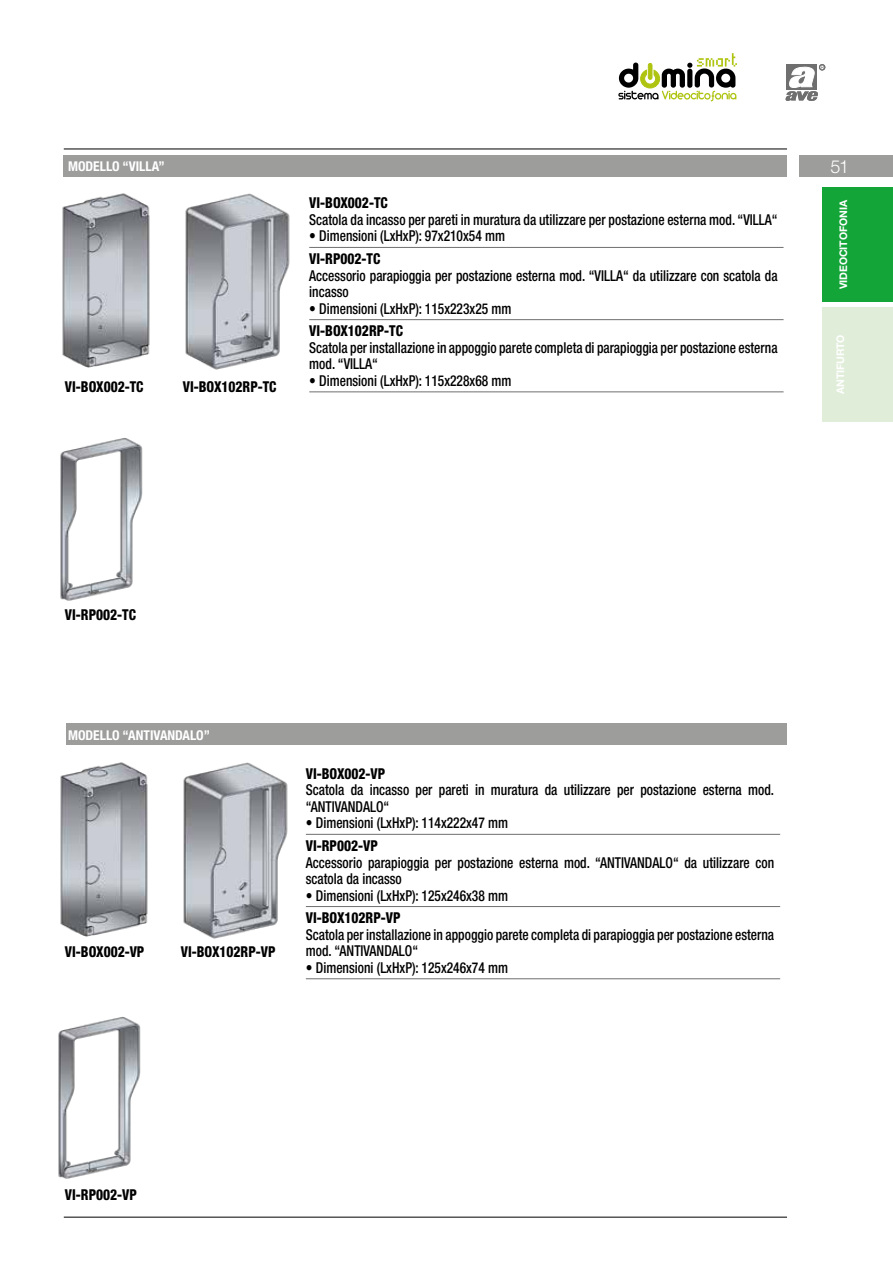
<style>
.page{position:relative;width:893px;height:1263px;background:#fff}
.page>*{position:absolute;margin:0;border:0;box-sizing:border-box;transform-origin:0 0}
.t1{font:300 18px "Helvetica Neue LT Std";color:#fff}
.t2{font:500 condensed 15px/16.5px "Helvetica Neue LT Std";color:#000;scale:.9 1}
.t3{font:800 condensed 15px "Helvetica Neue LT Std";color:#000;scale:.9 1}
.t4{font:700 condensed 13.5px "Helvetica Neue LT Std";color:#fff}
.t5{font:700 10.5px "Helvetica Neue LT Std";letter-spacing:-.01em;color:#fff}
</style>
<div class="page">
<svg style="left:785px;top:64px;width:40px;height:37px"></svg>
<div style="left:799px;top:156px;width:94px;height:21px;background:#9d9d9c"></div>
<div style="left:63px;top:155px;width:724px;height:22px;background:#9d9d9c"></div>
<hr style="left:64px;top:149px;width:723px;height:1px;background:#000">
<div style="left:822px;top:307px;width:71px;height:115px;background:#e0edd9"></div>
<div style="left:822px;top:187px;width:71px;height:115px;background:#13a538"></div>
<svg style="left:618px;top:53px;width:119px;height:48px"></svg>
<hr style="left:309px;top:247px;width:474px;height:1px;background:#706f6f">
<hr style="left:309px;top:319px;width:474px;height:1px;background:#706f6f">
<hr style="left:309px;top:392px;width:474px;height:1px;background:#706f6f">
<hr style="left:306px;top:834px;width:474px;height:1px;background:#706f6f">
<hr style="left:306px;top:906px;width:474px;height:1px;background:#706f6f">
<hr style="left:306px;top:978px;width:474px;height:1px;background:#706f6f">
<img style="left:60px;top:437px;width:83px;height:164px">
<img style="left:58px;top:1016px;width:83px;height:163px">
<img style="left:185px;top:193px;width:105px;height:177px">
<img style="left:183px;top:762px;width:105px;height:177px">
<img style="left:62px;top:193px;width:88px;height:175px">
<img style="left:60px;top:762px;width:88px;height:175px">
<hr style="left:64px;top:1217px;width:723px;height:1px;background:#000">
<div style="left:66px;top:724px;width:721px;height:21px;background:#9d9d9c"></div>
<p class="t4" style="left:68px;top:158px;width:98px">MODELLO “VILLA”</p>
<p class="t3" style="left:65px;top:377px;width:89px">VI-BOX002-TC</p>
<p class="t3" style="left:183px;top:377px;width:106px">VI-BOX102RP-TC</p>
<p class="t3" style="left:309px;top:194px;width:89px">VI-BOX002-TC</p>
<p class="t2" style="left:309px;top:211px;width:522px">Scatola da incasso per pareti in muratura da utilizzare per postazione esterna mod. “VILLA“</p>
<p class="t2" style="left:309px;top:228px;width:219px">• Dimensioni (LxHxP): 97x210x54 mm</p>
<p class="t3" style="left:309px;top:249px;width:80px">VI-RP002-TC</p>
<p class="t2" style="left:309px;top:267px;width:522px">Accessorio parapioggia per postazione esterna mod. “VILLA“ da utilizzare con scatola da incasso</p>
<p class="t2" style="left:309px;top:300px;width:226px">• Dimensioni (LxHxP): 115x223x25 mm</p>
<p class="t3" style="left:309px;top:322px;width:106px">VI-BOX102RP-TC</p>
<p class="t2" style="left:309px;top:339px;width:522px">Scatola per installazione in appoggio parete completa di parapioggia per postazione esterna mod. “VILLA“</p>
<p class="t2" style="left:309px;top:372px;width:226px">• Dimensioni (LxHxP): 115x228x68 mm</p>
<p class="t1" style="left:830px;top:156px;width:20px">51</p>
<p class="t5" style="left:837px;top:289px;width:91px;rotate:-90deg">VIDEOCITOFONIA</p>
<p class="t5" style="left:834px;top:394px;width:61px;rotate:-90deg">ANTIFURTO</p>
<p class="t3" style="left:65px;top:605px;width:80px">VI-RP002-TC</p>
<p class="t4" style="left:68px;top:727px;width:144px">MODELLO “ANTIVANDALO”</p>
<p class="t3" style="left:65px;top:942px;width:90px">VI-BOX002-VP</p>
<p class="t3" style="left:181px;top:942px;width:107px">VI-BOX102RP-VP</p>
<p class="t3" style="left:306px;top:764px;width:90px">VI-BOX002-VP</p>
<p class="t2" style="left:306px;top:781px;width:522px">Scatola da incasso per pareti in muratura da utilizzare per postazione esterna mod. “ANTIVANDALO“</p>
<p class="t2" style="left:306px;top:814px;width:226px">• Dimensioni (LxHxP): 114x222x47 mm</p>
<p class="t3" style="left:306px;top:836px;width:82px">VI-RP002-VP</p>
<p class="t2" style="left:306px;top:854px;width:522px">Accessorio parapioggia per postazione esterna mod. “ANTIVANDALO“ da utilizzare con scatola da incasso</p>
<p class="t2" style="left:306px;top:887px;width:226px">• Dimensioni (LxHxP): 125x246x38 mm</p>
<p class="t3" style="left:306px;top:909px;width:107px">VI-BOX102RP-VP</p>
<p class="t2" style="left:306px;top:926px;width:522px">Scatola per installazione in appoggio parete completa di parapioggia per postazione esterna mod. “ANTIVANDALO“</p>
<p class="t2" style="left:306px;top:959px;width:226px">• Dimensioni (LxHxP): 125x246x74 mm</p>
<p class="t3" style="left:65px;top:1185px;width:82px">VI-RP002-VP</p>
</div>
